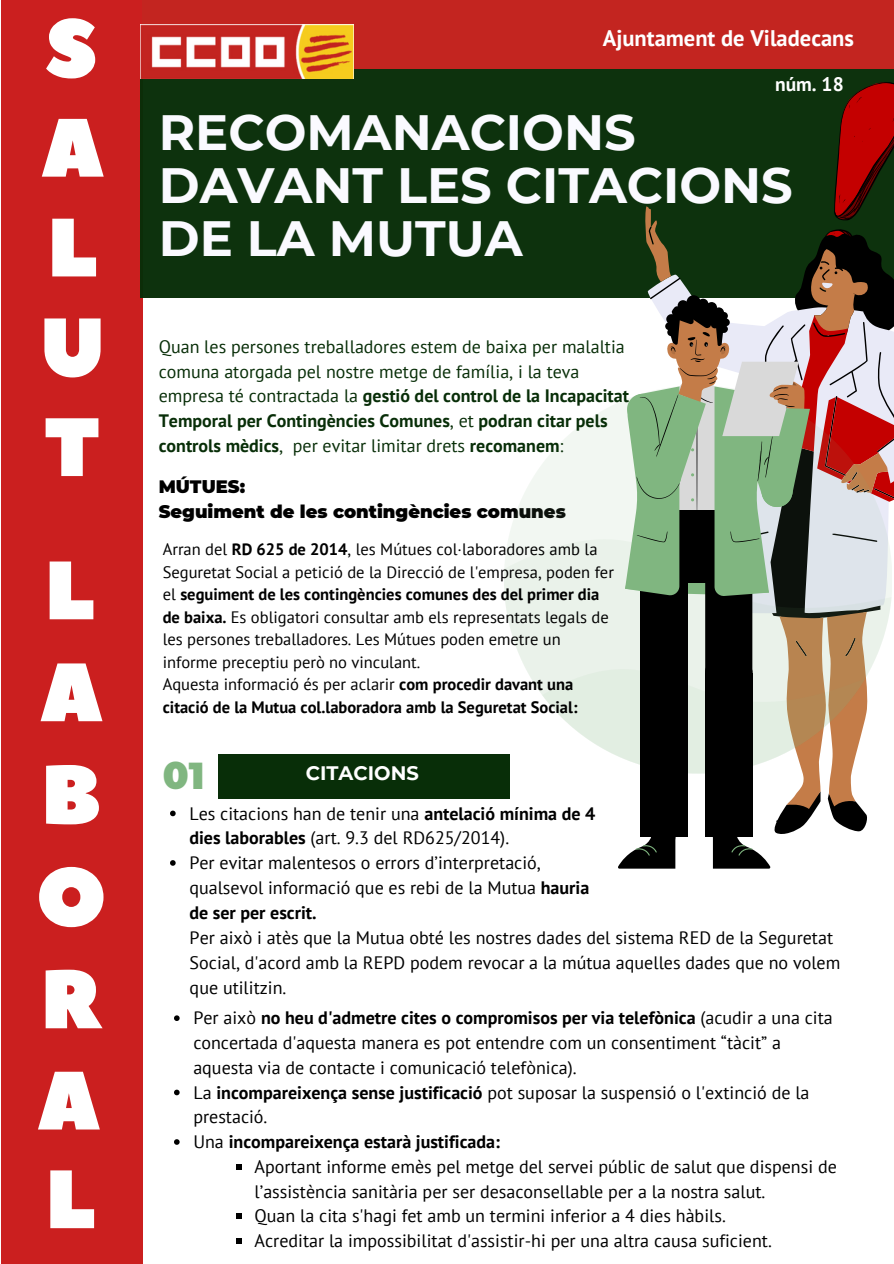
<style>
.page{position:relative;width:894px;height:1264px;background:#fff}
.page>*{position:absolute;margin:0;border:0;box-sizing:border-box;transform-origin:0 0}
.t1{font:82.5px "Peace Sans";color:#fff}
.t2{font:700 49.5px/52.8px "Montserrat";color:#fafaff}
.t3{font:900 37.5px "Montserrat";color:#80b680}
.t4{font:700 22.5px "PT Sans";color:#fff}
.t5{font:700 19.5px "Montserrat";color:#fff}
.t6{font:700 19.5px "PT Sans";color:#fff}
.t7{font:18px/24.8px "PT Sans";color:#000}
.t8{font:18px/24.8px "PT Sans";color:#082e08}
.t9{font:900 18px/24.8px "Montserrat";color:#000}
.t10{font:700 18px "PT Sans";color:#000}
.t11{font:16.5px/22.5px "PT Sans";color:#000}
.t12{font:700 16.5px/22.5px "PT Sans";color:#000}
.s1{font-weight:700}
.s2{font-weight:400}
</style>
<div class="page">
<div style="left:1px;top:0;width:141px;height:1263px;background:#cb1f1f"></div>
<div style="left:140px;top:56px;width:753px;height:242px;background:#082e08"></div>
<svg style="left:803px;top:68px;width:90px;height:138px"></svg>
<div style="left:142px;top:0;width:751px;height:68px;background:#c32520"></div>
<img style="left:140px;top:24px;width:214px;height:54px">
<div style="left:218px;top:754px;width:291px;height:45px;background:#082e08"></div>
<svg style="left:687px;top:274px;width:206px;height:562px"></svg>
<svg style="left:645px;top:206px;width:242px;height:603px"></svg>
<svg style="left:509px;top:400px;width:116px;height:139px;fill:#f2f7f2"></svg>
<svg style="left:504px;top:539px;width:387px;height:235px;fill:#eaf2ea"></svg>
<div style="left:640px;top:538px;width:47px;height:135px;background:#000"></div>
<div style="left:640px;top:673px;width:47px;height:163px;background:#000"></div>
<div style="left:705px;top:538px;width:47px;height:135px;background:#000"></div>
<div style="left:705px;top:673px;width:47px;height:163px;background:#000"></div>
<svg style="left:542px;top:649px;width:323px;height:125px"></svg>
<svg style="left:712px;top:824px;width:58px;height:44px"></svg>
<svg style="left:618px;top:836px;width:57px;height:32px"></svg>
<svg style="left:625px;top:293px;width:268px;height:303px;background:#a5a191"></svg>
<svg style="left:170px;top:810px;width:6px;height:6px"></svg>
<svg style="left:170px;top:860px;width:6px;height:5px"></svg>
<svg style="left:174px;top:1015px;width:5px;height:6px"></svg>
<svg style="left:174px;top:1089px;width:5px;height:6px"></svg>
<svg style="left:174px;top:1139px;width:5px;height:5px"></svg>
<svg style="left:236px;top:1164px;width:5px;height:5px"></svg>
<svg style="left:236px;top:1213px;width:5px;height:6px"></svg>
<svg style="left:236px;top:1238px;width:5px;height:5px"></svg>
<h2 class="t1" style="left:45px;top:-6px;width:53px">S</h2>
<p class="t1" style="left:41px;top:93px;width:65px">A</p>
<p class="t1" style="left:47px;top:193px;width:52px">L</p>
<p class="t1" style="left:39px;top:293px;width:67px">U</p>
<p class="t1" style="left:44px;top:392px;width:58px">T</p>
<p class="t1" style="left:45px;top:536px;width:52px">L</p>
<p class="t1" style="left:40px;top:638px;width:65px">A</p>
<p class="t1" style="left:41px;top:740px;width:62px">B</p>
<p class="t1" style="left:36px;top:842px;width:72px">O</p>
<p class="t1" style="left:41px;top:944px;width:62px">R</p>
<p class="t1" style="left:37px;top:1046px;width:65px">A</p>
<p class="t1" style="left:45px;top:1144px;width:52px">L</p>
<p class="t4" style="left:602px;top:23px;width:253px">Ajuntament de Viladecans</p>
<h4 class="t6" style="left:774px;top:71px;width:70px">núm. 18</h4>
<p class="t2" style="left:159px;top:106px;width:635px">RECOMANACIONS<br>DAVANT LES CITACIONS<br>DE LA MUTUA</p>
<h5 class="t8" style="left:159px;top:334px;width:471px">Quan les persones treballadores estem de baixa per malaltia comuna atorgada pel nostre metge de família, i la teva empresa té contractada la <span class="s1">gestió del control de la Incapacitat Temporal per Contingències Comunes</span>, et <span class="s1">podran citar pels controls mèdics</span>, per evitar limitar drets <span class="s1">recomanem</span>:</h5>
<p class="t9" style="left:159px;top:474px;width:408px">MÚTUES:<br>Seguiment de les contingències comunes</p>
<h4 class="t11" style="left:163px;top:538px;width:452px">Arran del <span class="s1">RD 625 de 2014</span>, les Mútues col·laboradores amb la Seguretat Social a petició de la Direcció de l'empresa, poden fer el <span class="s1">seguiment de les contingències comunes des del primer dia de baixa.</span> Es obligatori consultar amb els representats legals de les persones treballadores. Les Mútues poden emetre un informe preceptiu però no vinculant.</h4>
<h1 class="t12" style="left:163px;top:673px;width:416px"><span class="s2">Aquesta informació és per aclarir</span> com procedir davant una citació de la Mutua col.laboradora amb la Seguretat Social:</h1>
<h3 class="t3" style="left:163px;top:752px;width:43px">01</h3>
<p class="t5" style="left:306px;top:761px;width:114px">CITACIONS</p>
<p class="t7" style="left:189px;top:800px;width:407px">Les citacions han de tenir una <span class="s1">antelació mínima de 4 dies laborables</span> (art. 9.3 del RD625/2014).</p>
<p class="t7" style="left:189px;top:850px;width:401px">Per evitar malentesos o errors d’interpretació, qualsevol informació que es rebi de la Mutua <span class="s1">hauria de ser per escrit.</span></p>
<p class="t7" style="left:190px;top:925px;width:652px">Per això i atès que la Mutua obté les nostres dades del sistema RED de la Seguretat<br>Social, d'acord amb la REPD podem revocar a la mútua aquelles dades que no volem que utilitzin.</p>
<p class="t7" style="left:193px;top:1005px;width:640px">Per això <span class="s1">no heu d'admetre cites o compromisos per via telefònica</span> (acudir a una cita concertada d'aquesta manera es pot entendre com un consentiment “tàcit” a aquesta via de contacte i comunicació telefònica).</p>
<h5 class="t7" style="left:193px;top:1079px;width:617px">La <span class="s1">incompareixença sense justificació</span> pot suposar la suspensió o l'extinció de la prestació.</h5>
<p class="t10" style="left:193px;top:1129px;width:308px"><span class="s2">Una</span> incompareixença estarà justificada:</p>
<p class="t7" style="left:254px;top:1153px;width:583px">Aportant informe emès pel metge del servei públic de salut que dispensi de l’assistència sanitària per ser desaconsellable per a la nostra salut.</p>
<p class="t7" style="left:254px;top:1203px;width:472px">Quan la cita s'hagi fet amb un termini inferior a 4 dies hàbils.</p>
<p class="t7" style="left:254px;top:1228px;width:518px">Acreditar la impossibilitat d'assistir-hi per una altra causa suficient.</p>
</div>
